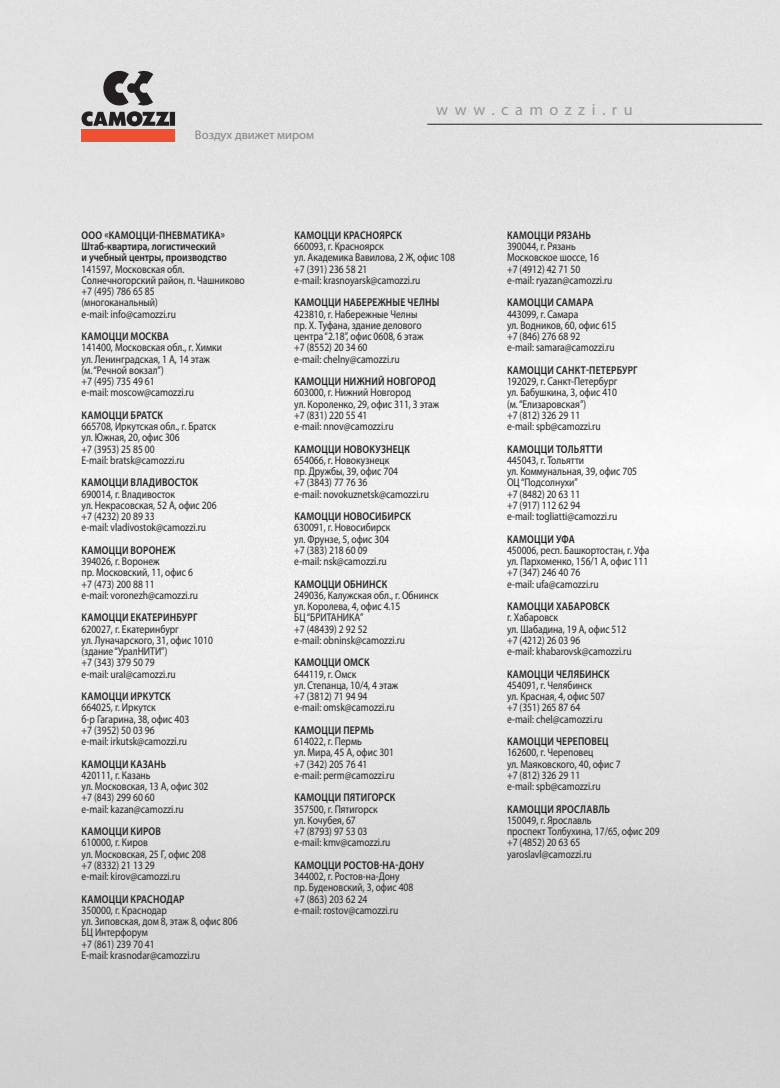
<style>
.page{position:relative;width:780px;height:1088px;background:#fff}
.page>*{position:absolute;margin:0;border:0;box-sizing:border-box;transform-origin:0 0}
.t1{font:16.25px "Myriad Pro";letter-spacing:.4em;color:#939598}
.t2{font:12.5px "Myriad Pro";color:#808285}
.t3{font:11.25px/11.2px "Myriad Pro";color:#231f20;scale:.85 1}
.t4{font:600 11.25px "Myriad Pro";letter-spacing:.02em;color:#231f20;scale:.85 1}
.t5{font:600 11.25px/11.2px "Myriad Pro";color:#231f20;scale:.85 1}
.t6{font:600 11.25px "Myriad Pro";letter-spacing:.05em;color:#231f20;scale:.85 1}
</style>
<div class="page">
<img style="left:0;top:0;width:780px;height:1088px">
<hr style="left:427px;top:124px;width:335px;height:1px;background:#231f20">
<div style="left:170px;top:112px;width:5px;height:14px;background:#231f20"></div>
<svg style="left:81px;top:70px;width:88px;height:57px;background:#9b999a"></svg>
<div style="left:82px;top:129px;width:93px;height:13px;background:#ef5032"></div>
<p class="t2" style="left:195px;top:127px;width:120px">Воздух движет миром</p>
<h1 class="t1" style="left:436px;top:99px;width:198px">www.camozzi.ru</h1>
<p class="t5" style="left:81px;top:229px;width:172px">ООО «Камоцци-Пневматика»<br>Штаб-квартира, логистический<br>и учебный центры, производство</p>
<p class="t3" style="left:81px;top:263px;width:194px">141597, Московская обл.<br>Солнечногорский район, п. Чашниково +7 (495) 786 65 85<br>(многоканальный)<br>e-mail: info@camozzi.ru</p>
<p class="t4" style="left:82px;top:329px;width:104px">Камоцци Москва</p>
<p class="t3" style="left:81px;top:342px;width:167px">141400, Московская обл., г. Химки ул. Ленинградская, 1 А, 14 этаж (м. “Речной вокзал”)<br>+7 (495) 735 49 61<br>e-mail: moscow@camozzi.ru</p>
<p class="t4" style="left:82px;top:408px;width:96px">Камоцци Братск</p>
<p class="t3" style="left:81px;top:420px;width:160px">665708, Иркутская обл., г. Братск ул. Южная, 20, офис 306<br>+7 (3953) 25 85 00<br>E-mail: bratsk@camozzi.ru</p>
<p class="t4" style="left:82px;top:475px;width:131px">Камоцци Владивосток</p>
<p class="t3" style="left:81px;top:488px;width:160px">690014, г. Владивосток<br>ул. Некрасовская, 52 А, офис 206 +7 (4232) 20 89 33<br>e-mail: vladivostok@camozzi.ru</p>
<p class="t4" style="left:82px;top:543px;width:112px">Камоцци Воронеж</p>
<p class="t3" style="left:81px;top:555px;width:139px">394026, г. Воронеж<br>пр. Московский, 11, офис 6 +7 (473) 200 88 11<br>e-mail: voronezh@camozzi.ru</p>
<p class="t4" style="left:82px;top:610px;width:137px">Камоцци Екатеринбург</p>
<p class="t3" style="left:81px;top:623px;width:156px">620027, г. Екатеринбург<br>ул. Луначарского, 31, офис 1010 (здание “УралНИТИ”)<br>+7 (343) 379 50 79<br>e-mail: ural@camozzi.ru</p>
<p class="t6" style="left:82px;top:689px;width:105px">Камоцци Иркутск</p>
<p class="t3" style="left:81px;top:702px;width:128px">664025, г. Иркутск<br>б-р Гагарина, 38, офис 403 +7 (3952) 50 03 96<br>e-mail: irkutsk@camozzi.ru</p>
<p class="t4" style="left:82px;top:757px;width:101px">Камоцци Казань</p>
<p class="t3" style="left:81px;top:769px;width:151px">420111, г. Казань<br>ул. Московская, 13 А, офис 302 +7 (843) 299 60 60<br>e-mail: kazan@camozzi.ru</p>
<p class="t4" style="left:82px;top:824px;width:95px">Камоцци Киров</p>
<p class="t3" style="left:81px;top:837px;width:148px">610000, г. Киров<br>ул. Московская, 25 Г, офис 208 +7 (8332) 21 13 29<br>e-mail: kirov@camozzi.ru</p>
<p class="t4" style="left:82px;top:892px;width:123px">Камоцци Краснодар</p>
<p class="t3" style="left:81px;top:904px;width:185px">350000, г. Краснодар<br>ул. Зиповская, дом 8, этаж 8, офис 806<br>БЦ Интерфорум<br>+7 (861) 239 70 41<br>E-mail: krasnodar@camozzi.ru</p>
<p class="t4" style="left:294px;top:228px;width:127px">Камоцци Красноярск</p>
<p class="t3" style="left:294px;top:240px;width:191px">660093, г. Красноярск<br>ул. Академика Вавилова, 2 Ж, офис 108 +7 (391) 236 58 21<br>e-mail: krasnoyarsk@camozzi.ru</p>
<p class="t4" style="left:294px;top:295px;width:172px">Камоцци Набережные Челны</p>
<p class="t3" style="left:294px;top:308px;width:153px">423810, г. Набережные Челны пр. Х. Туфана, здание делового центра “2.18”, офис 0608, 6 этаж +7 (8552) 20 34 60<br>e-mail: сhelny@camozzi.ru</p>
<p class="t4" style="left:294px;top:374px;width:168px">Камоцци Нижний Новгород</p>
<p class="t3" style="left:294px;top:387px;width:172px">603000, г. Нижний Новгород<br>ул. Короленко, 29, офис 311, 3 этаж +7 (831) 220 55 41<br>e-mail: nnov@camozzi.ru</p>
<p class="t4" style="left:294px;top:442px;width:137px">Камоцци Новокузнецк</p>
<p class="t3" style="left:294px;top:454px;width:160px">654066, г. Новокузнецк<br>пр. Дружбы, 39, офис 704<br>+7 (3843) 77 76 36<br>e-mail: novokuznetsk@camozzi.ru</p>
<p class="t4" style="left:294px;top:509px;width:138px">Камоцци Новосибирск</p>
<p class="t3" style="left:294px;top:522px;width:115px">630091, г. Новосибирск ул. Фрунзе, 5, офис 304 +7 (383) 218 60 09 e-mail: nsk@camozzi.ru</p>
<p class="t4" style="left:294px;top:577px;width:110px">Камоцци Обнинск</p>
<p class="t3" style="left:294px;top:589px;width:171px">249036, Калужская обл., г. Обнинск ул. Королева, 4, офис 4.15<br>БЦ “БРИТАНИКА”<br>+7 (48439) 2 92 52<br>e-mail: obninsk@camozzi.ru</p>
<p class="t4" style="left:294px;top:655px;width:89px">Камоцци Омск</p>
<p class="t3" style="left:294px;top:668px;width:124px">644119, г. Омск<br>ул. Степанца, 10/4, 4 этаж +7 (3812) 71 94 94<br>e-mail: omsk@camozzi.ru</p>
<p class="t4" style="left:294px;top:723px;width:95px">Камоцци Пермь</p>
<p class="t3" style="left:294px;top:735px;width:120px">614022, г. Пермь<br>ул. Мира, 45 А, офис 301 +7 (342) 205 76 41 e-mail: perm@camozzi.ru</p>
<p class="t4" style="left:294px;top:790px;width:120px">Камоцци Пятигорск</p>
<p class="t3" style="left:294px;top:803px;width:115px">357500, г. Пятигорск ул. Кочубея, 67<br>+7 (8793) 97 53 03 e-mail: kmv@camozzi.ru</p>
<p class="t4" style="left:294px;top:858px;width:153px">Камоцци Ростов-на-Дону</p>
<p class="t3" style="left:294px;top:870px;width:142px">344002, г. Ростов-на-Дону пр. Буденовский, 3, офис 408 +7 (863) 203 62 24<br>e-mail: rostov@camozzi.ru</p>
<p class="t4" style="left:507px;top:228px;width:100px">Камоцци Рязань</p>
<p class="t3" style="left:507px;top:240px;width:126px">390044, г. Рязань<br>Московское шоссе, 16 +7 (4912) 42 71 50<br>e-mail: ryazan@camozzi.ru</p>
<p class="t4" style="left:507px;top:295px;width:103px">Камоцци Самара</p>
<p class="t3" style="left:507px;top:308px;width:130px">443099, г. Самара<br>ул. Водников, 60, офис 615 +7 (846) 276 68 92<br>e-mail: samara@camozzi.ru</p>
<p class="t4" style="left:507px;top:363px;width:154px">Камоцци Санкт-Петербург</p>
<p class="t3" style="left:507px;top:375px;width:131px">192029, г. Санкт-Петербург ул. Бабушкина, 3, офис 410 (м. “Елизаровская”)<br>+7 (812) 326 29 11<br>e-mail: spb@camozzi.ru</p>
<p class="t4" style="left:507px;top:442px;width:114px">Камоцци Тольятти</p>
<p class="t3" style="left:507px;top:454px;width:155px">445043, г. Тольятти<br>ул. Коммунальная, 39, офис 705<br>ОЦ “Подсолнухи”<br>+7 (8482) 20 63 11<br>+7 (917) 112 62 94<br>e-mail: togliatti@camozzi.ru</p>
<p class="t4" style="left:507px;top:532px;width:81px">Камоцци Уфа</p>
<p class="t3" style="left:507px;top:544px;width:169px">450006, респ. Башкортостан, г. Уфа ул. Пархоменко, 156/1 А, офис 111 +7 (347) 246 40 76<br>e-mail: ufa@camozzi.ru</p>
<p class="t4" style="left:507px;top:599px;width:121px">Камоцци Хабаровск</p>
<p class="t3" style="left:507px;top:612px;width:148px">г. Хабаровск<br>ул. Шабадина, 19 А, офис 512 +7 (4212) 26 03 96<br>e-mail: khabarovsk@camozzi.ru</p>
<p class="t4" style="left:507px;top:667px;width:121px">Камоцци Челябинск</p>
<p class="t3" style="left:507px;top:679px;width:117px">454091, г. Челябинск ул. Красная, 4, офис 507 +7 (351) 265 87 64 e-mail: chel@camozzi.ru</p>
<p class="t4" style="left:507px;top:734px;width:121px">Камоцци Череповец</p>
<p class="t3" style="left:507px;top:747px;width:135px">162600, г. Череповец<br>ул. Маяковского, 40, офис 7 +7 (812) 326 29 11<br>e-mail: spb@camozzi.ru</p>
<p class="t4" style="left:507px;top:802px;width:123px">Камоцци Ярославль</p>
<p class="t3" style="left:507px;top:814px;width:181px">150049, г. Ярославль<br>проспект Толбухина, 17/65, офис 209 +7 (4852) 20 63 65 yaroslavl@camozzi.ru</p>
</div>
